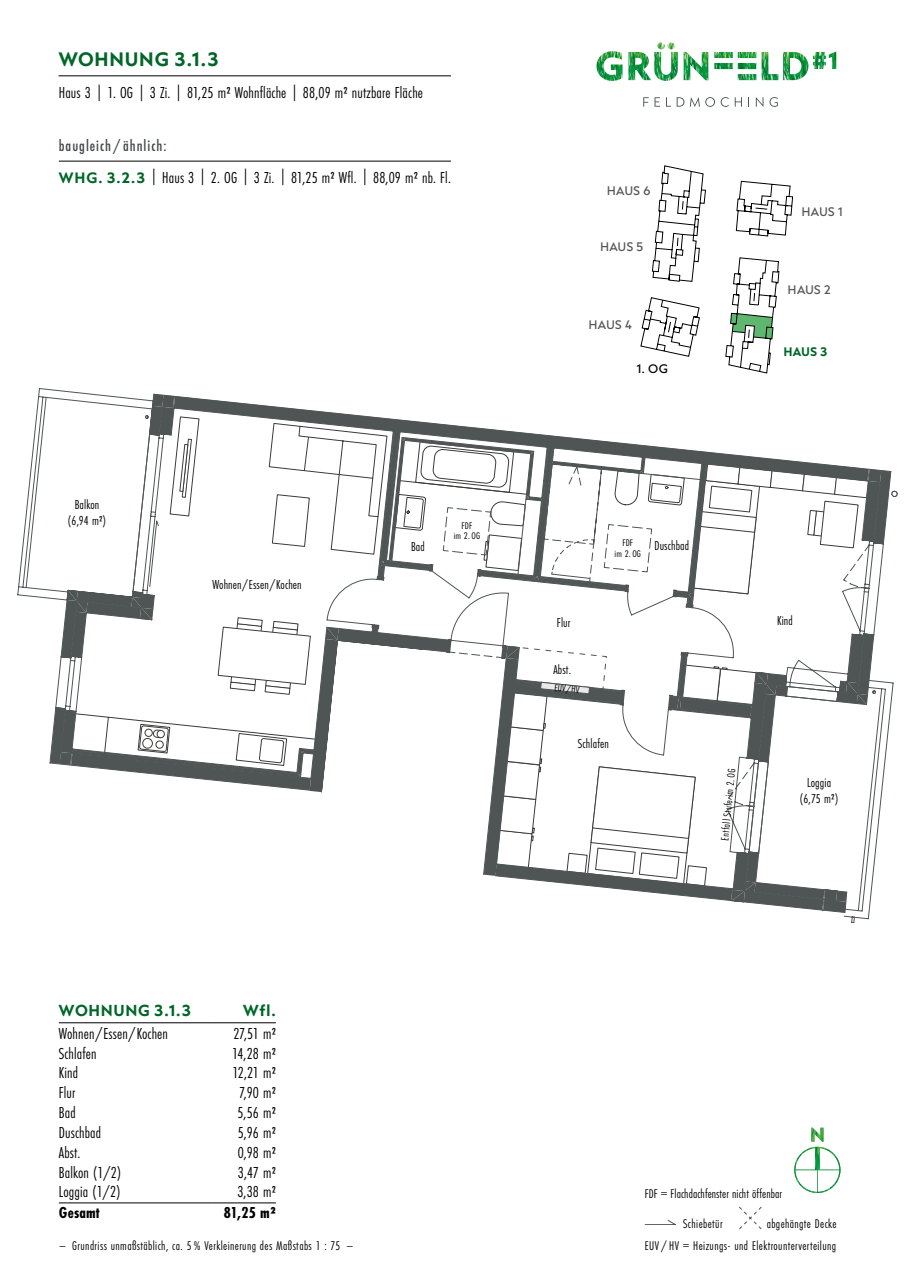
<style>
.page{position:relative;width:915px;height:1276px;background:#fff}
.page>*{position:absolute;margin:0;border:0;box-sizing:border-box;transform-origin:0 0}
.t1{font:16.5px "Futura PT Cond";letter-spacing:.01em;color:#000}
.t2{font:500 16.5px "Futura PT Cond";letter-spacing:.06em;color:#444748}
.t3{font:700 16.5px "Futura PT Cond";letter-spacing:.01em;color:#000}
.t4{font:700 16.5px "Capitana";letter-spacing:.085em;color:#006628}
.t5{font:13.5px/16px "Futura PT Cond";letter-spacing:.01em;color:#000;text-align:center}
.t6{font:700 13.5px "Capitana";letter-spacing:.08em;color:#006628}
.t7{font:13.2px "Futura PT Cond";letter-spacing:.03em;color:#000}
.t8{font:13.2px "Futura PT Cond";letter-spacing:.005em;color:#000}
.t9{font:11.1px "Futura PT Cond";color:#000}
.t10{font:500 10.5px "Capitana";letter-spacing:.05em;color:#565656}
.t11{font:700 10.5px "Capitana";color:#006628}
.t12{font:500 10.5px "Capitana";color:#000}
.t13{font:10.05px/10.5px "Futura PT Cond";letter-spacing:.01em;color:#000;text-align:center;scale:1.1 1}
.s1{font-weight:500}
.s2{font-family:"Capitana";font-weight:700;font-size:12.75px;color:#006628}
.s3{font-weight:800}
</style>
<div class="page">
<svg style="left:50px;top:394px;width:840px;height:518px"></svg>
<svg style="left:811px;top:1127px;width:13px;height:15px"></svg>
<img style="left:794px;top:1146px;width:46px;height:47px">
<img style="left:811px;top:1127px;width:12px;height:14px">
<svg style="left:643px;top:97px;width:5px;height:10px"></svg>
<svg style="left:654px;top:97px;width:16px;height:10px"></svg>
<svg style="left:676px;top:97px;width:23px;height:10px"></svg>
<svg style="left:705px;top:97px;width:9px;height:10px"></svg>
<svg style="left:720px;top:97px;width:8px;height:10px"></svg>
<svg style="left:734px;top:97px;width:7px;height:10px"></svg>
<svg style="left:755px;top:97px;width:8px;height:10px"></svg>
<svg style="left:769px;top:97px;width:8px;height:10px"></svg>
<img style="left:596px;top:42px;width:212px;height:39px">
<img style="left:813px;top:51px;width:23px;height:18px">
<hr style="left:58px;top:76px;width:393px;height:1px;background:#000">
<hr style="left:59px;top:161px;width:392px;height:1px;background:#000">
<hr style="left:59px;top:1202px;width:153px;height:1px;background:#000">
<hr style="left:212px;top:1202px;width:64px;height:1px;background:#000">
<hr style="left:59px;top:1022px;width:153px;height:1px;background:#000">
<hr style="left:212px;top:1022px;width:64px;height:1px;background:#000">
<svg style="left:640px;top:165px;width:152px;height:208px"></svg>
<svg style="left:667px;top:1220px;width:8px;height:4px"></svg>
<svg style="left:739px;top:1206px;width:22px;height:23px"></svg>
<p class="t4" style="left:59px;top:46px;width:161px">WOHNUNG 3.1.3</p>
<p class="t1" style="left:59px;top:83px;width:365px">Haus 3 | 1. OG | 3 Zi. | 81,25 m<span class="s1">²</span> Wohnfläche | 88,09 m<span class="s1">²</span> nutzbare Fläche</p>
<p class="t2" style="left:59px;top:136px;width:109px">baugleich/ähnlich:</p>
<p class="t1" style="left:59px;top:168px;width:393px"><span class="s2">WHG. 3.2.3</span> | Haus 3 | 2. OG | 3 Zi. | 81,25 m<span class="s1">²</span> Wfl. | 88,09 m<span class="s1">²</span> nb. Fl.</p>
<p class="t5" style="left:68px;top:496px;width:40px">Balkon (6,94 m<span class="s1">²</span>)</p>
<p class="t5" style="left:212px;top:576px;width:91px">Wohnen/Essen/Kochen</p>
<p class="t5" style="left:411px;top:538px;width:15px">Bad</p>
<p class="t13" style="left:453px;top:520px;width:26px">FDF<br>im 2. OG</p>
<p class="t6" style="left:59px;top:1000px;width:133px">WOHNUNG 3.1.3</p>
<p class="t6" style="left:243px;top:1000px;width:34px">Wfl.</p>
<p class="t1" style="left:59px;top:1023px;width:111px">Wohnen/Essen/Kochen</p>
<p class="t1" style="left:233px;top:1023px;width:44px">27,51 m<span class="s1">²</span></p>
<p class="t1" style="left:59px;top:1043px;width:39px">Schlafen</p>
<p class="t1" style="left:232px;top:1043px;width:45px">14,28 m<span class="s1">²</span></p>
<p class="t1" style="left:59px;top:1063px;width:21px">Kind</p>
<p class="t1" style="left:232px;top:1063px;width:45px">12,21 m<span class="s1">²</span></p>
<p class="t1" style="left:59px;top:1083px;width:18px">Flur</p>
<p class="t1" style="left:239px;top:1083px;width:38px">7,90 m<span class="s1">²</span></p>
<p class="t1" style="left:59px;top:1103px;width:18px">Bad</p>
<p class="t1" style="left:237px;top:1103px;width:40px">5,56 m<span class="s1">²</span></p>
<p class="t1" style="left:59px;top:1122px;width:44px">Duschbad</p>
<p class="t1" style="left:238px;top:1122px;width:40px">5,96 m<span class="s1">²</span></p>
<p class="t1" style="left:59px;top:1142px;width:23px">Abst.</p>
<p class="t1" style="left:238px;top:1142px;width:40px">0,98 m<span class="s1">²</span></p>
<p class="t1" style="left:59px;top:1162px;width:64px">Balkon (1/2)</p>
<p class="t1" style="left:238px;top:1162px;width:39px">3,47 m<span class="s1">²</span></p>
<p class="t1" style="left:59px;top:1182px;width:63px">Loggia (1/2)</p>
<p class="t1" style="left:237px;top:1182px;width:40px">3,38 m<span class="s1">²</span></p>
<p class="t3" style="left:59px;top:1202px;width:42px">Gesamt</p>
<p class="t3" style="left:224px;top:1202px;width:54px">81,25 m<span class="s3">²</span></p>
<p class="t7" style="left:59px;top:1238px;width:296px">– Grundriss unmaßstäblich, ca. 5 % Verkleinerung des Maßstabs 1 : 75 –</p>
<p class="t10" style="left:607px;top:183px;width:45px">HAUS 6</p>
<p class="t10" style="left:600px;top:239px;width:45px">HAUS 5</p>
<p class="t10" style="left:588px;top:316px;width:44px">HAUS 4</p>
<p class="t12" style="left:636px;top:360px;width:33px">1. OG</p>
<p class="t10" style="left:801px;top:204px;width:42px">HAUS 1</p>
<p class="t10" style="left:787px;top:282px;width:44px">HAUS 2</p>
<p class="t11" style="left:783px;top:343px;width:45px">HAUS 3</p>
<p class="t13" style="left:614px;top:537px;width:26px">FDF<br>im 2. OG</p>
<p class="t5" style="left:654px;top:537px;width:36px">Duschbad</p>
<p class="t5" style="left:556px;top:614px;width:15px">Flur</p>
<p class="t5" style="left:553px;top:661px;width:19px">Abst.</p>
<p class="t13" style="left:555px;top:682px;width:24px;rotate:6deg">EUV/HV</p>
<p class="t5" style="left:577px;top:735px;width:32px">Schlafen</p>
<p class="t9" style="left:718px;top:839px;width:74px;rotate:-84deg">Entfall Stufe im 2. OG</p>
<p class="t5" style="left:776px;top:612px;width:17px">Kind</p>
<p class="t5" style="left:799px;top:774px;width:40px">Loggia (6,75 m<span class="s1">²</span>)</p>
<p class="t8" style="left:644px;top:1185px;width:138px">FDF = Flachdachfenster nicht öffenbar</p>
<p class="t7" style="left:683px;top:1216px;width:41px">Schiebetür</p>
<p class="t7" style="left:766px;top:1216px;width:71px">abgehängte Decke</p>
<p class="t7" style="left:644px;top:1238px;width:193px">EUV / HV = Heizungs- und Elektrounterverteilung</p>
</div>
